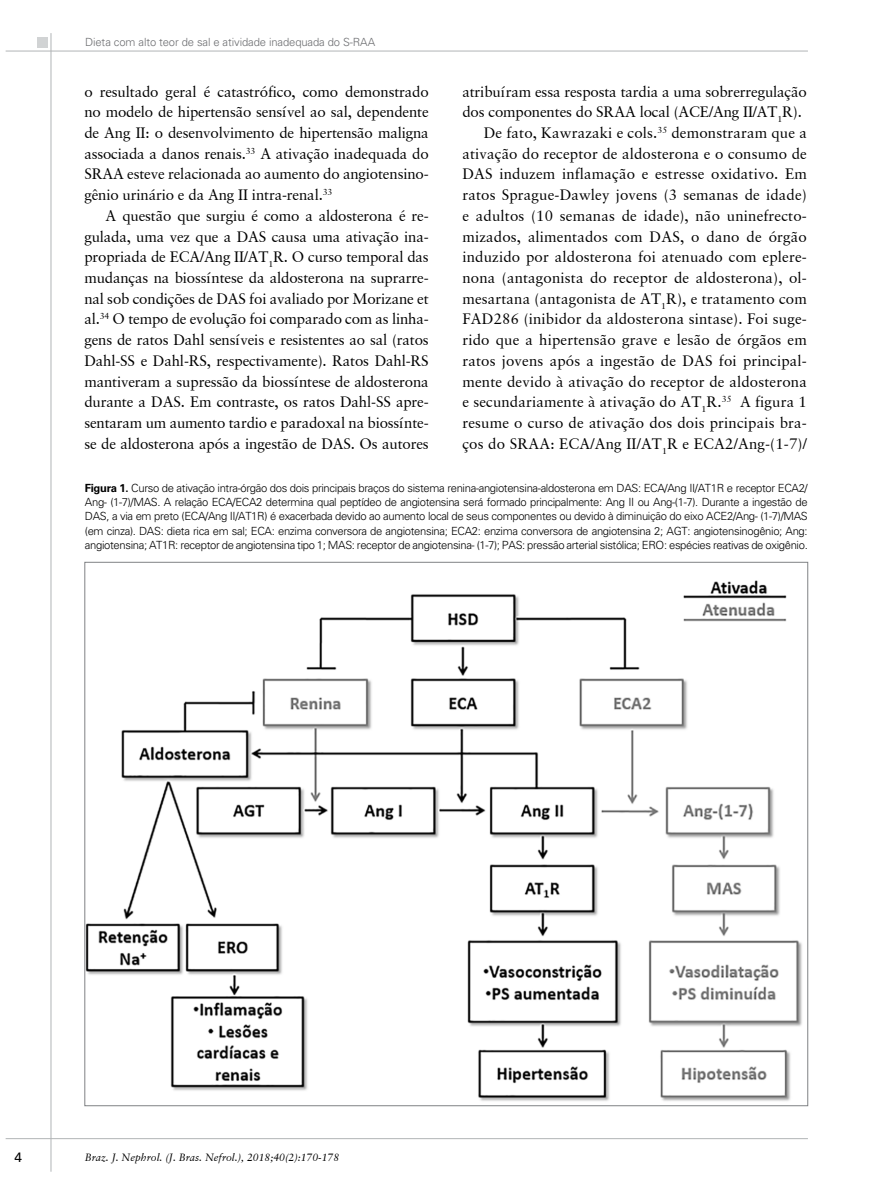
<style>
.page{position:relative;width:893px;height:1191px;background:#fff}
.page>*{position:absolute;margin:0;border:0;box-sizing:border-box;transform-origin:0 0}
.t1{font:15px/20.7px "Garamond Retrospective S Si";letter-spacing:.01em;color:#000;text-align:justify}
.t2{font:15px "Garamond Retrospective S Si";letter-spacing:-.01em;color:#000}
.t3{font:13.5px "Univers LT Std";color:#000}
.t4{font:300 11.25px/14.2px "Univers LT Std";letter-spacing:-.03em;color:#000;text-align:justify}
.t5{font:300 11.25px "Univers LT Std";letter-spacing:-.01em;color:#6d6e71}
.t6{font:italic 10.5px "Garamond Retrospective S Si";color:#000}
.s1{font-weight:700}
</style>
<div class="page">
<div style="left:37px;top:37px;width:11px;height:11px;background:#d1d3d4"></div>
<hr style="left:6px;top:51px;width:802px;height:1px;background:#b1b4b6">
<hr style="left:51px;top:33px;width:1px;height:1138px;background:#b1b4b6">
<hr style="left:6px;top:1138px;width:802px;height:1px;background:#b1b4b6">
<img style="left:87px;top:580px;width:715px;height:521px">
<p class="t5" style="left:85px;top:36px;width:292px">Dieta com alto teor de sal e atividade inadequada do S-RAA</p>
<p class="t1" style="left:84px;top:81px;width:346px">o resultado geral é catastrófico, como demonstrado no modelo de hipertensão sensível ao sal, dependente de Ang II: o desenvolvimento de hipertensão maligna associada a danos renais.<sup>33</sup> A ativação inadequada do SRAA esteve relacionada ao aumento do angiotensino&shy;gênio urinário e da Ang II intra-renal.<sup>33</sup></p>
<p class="t1" style="left:84px;top:205px;width:346px;text-indent:21px">A questão que surgiu é como a aldosterona é re&shy;gulada, uma vez que a DAS causa uma ativação ina&shy;propriada de ECA/Ang II/AT<sub>1</sub>R. O curso temporal das mudanças na biossíntese da aldosterona na suprarre&shy;nal sob condições de DAS foi avaliado por Morizane et al.<sup>34</sup> O tempo de evolução foi comparado com as linha&shy;gens de ratos Dahl sensíveis e resistentes ao sal (ratos Dahl-SS e Dahl-RS, respectivamente). Ratos Dahl-RS mantiveram a supressão da biossíntese de aldosterona durante a DAS. Em contraste, os ratos Dahl-SS apre&shy;sentaram um aumento tardio e paradoxal na biossínte&shy;se de aldosterona após a ingestão de DAS. Os autores</p>
<p class="t2" style="left:462px;top:82px;width:346px">atribuíram essa resposta tardia a uma sobrerregulação</p>
<p class="t2" style="left:462px;top:103px;width:341px">dos componentes do SRAA local (ACE/Ang II/AT<sub>1</sub>R).</p>
<p class="t1" style="left:484px;top:122px;width:325px">De fato, Kawrazaki e cols.<sup>35</sup> demonstraram que a</p>
<p class="t1" style="left:462px;top:143px;width:346px">ativação do receptor de aldosterona e o consumo de</p>
<p class="t1" style="left:462px;top:164px;width:346px">DAS induzem inflamação e estresse oxidativo. Em</p>
<p class="t1" style="left:462px;top:184px;width:346px">ratos Sprague-Dawley jovens (3 semanas de idade)</p>
<p class="t1" style="left:462px;top:205px;width:346px">e adultos (10 semanas de idade), não uninefrecto-</p>
<p class="t1" style="left:462px;top:226px;width:346px">mizados, alimentados com DAS, o dano de órgão</p>
<p class="t1" style="left:462px;top:246px;width:346px">induzido por aldosterona foi atenuado com eplere-</p>
<p class="t1" style="left:462px;top:267px;width:346px">nona (antagonista do receptor de aldosterona), ol-</p>
<p class="t1" style="left:462px;top:288px;width:346px">mesartana (antagonista de AT<sub>1</sub>R), e tratamento com</p>
<p class="t1" style="left:462px;top:309px;width:346px">FAD286 (inibidor da aldosterona sintase). Foi suge-</p>
<p class="t1" style="left:462px;top:329px;width:346px">rido que a hipertensão grave e lesão de órgãos em</p>
<p class="t1" style="left:462px;top:350px;width:346px">ratos jovens após a ingestão de DAS foi principal-</p>
<p class="t1" style="left:462px;top:371px;width:346px">mente devido à ativação do receptor de aldosterona</p>
<p class="t1" style="left:462px;top:391px;width:346px">e secundariamente à ativação do AT<sub>1</sub>R.<sup>35</sup> A figura 1</p>
<p class="t1" style="left:462px;top:412px;width:346px">resume o curso de ativação dos dois principais bra-</p>
<p class="t1" style="left:462px;top:433px;width:346px">ços do SRAA: ECA/Ang II/AT<sub>1</sub>R e ECA2/Ang-(1-7)/</p>
<p class="t4" style="left:85px;top:480px;width:724px"><span class="s1">Figura 1.</span> Curso de ativação intra-órgão dos dois principais braços do sistema renina-angiotensina-aldosterona em DAS: ECA/Ang II/AT1R e receptor ECA2/ Ang- (1-7)/MAS. A relação ECA/ECA2 determina qual peptídeo de angiotensina será formado principalmente: Ang II ou Ang-(1-7). Durante a ingestão de DAS, a via em preto (ECA/Ang II/AT1R) é exacerbada devido ao aumento local de seus componentes ou devido à diminuição do eixo ACE2/Ang- (1-7)/MAS (em cinza). DAS: dieta rica em sal; ECA: enzima conversora de angiotensina; ECA2: enzima conversora de angiotensina 2; AGT: angiotensinogênio; Ang: angiotensina; AT1R: receptor de angiotensina tipo 1; MAS: receptor de angiotensina- (1-7); PAS: pressão arterial sistólica; ERO: espécies reativas de oxigênio.</p>
<p class="t3" style="left:14px;top:1149px;width:9px">4</p>
<p class="t6" style="left:85px;top:1151px;width:256px">Braz. J. Nephrol. (J. Bras. Nefrol.), 2018;40(2):170-178</p>
</div>
